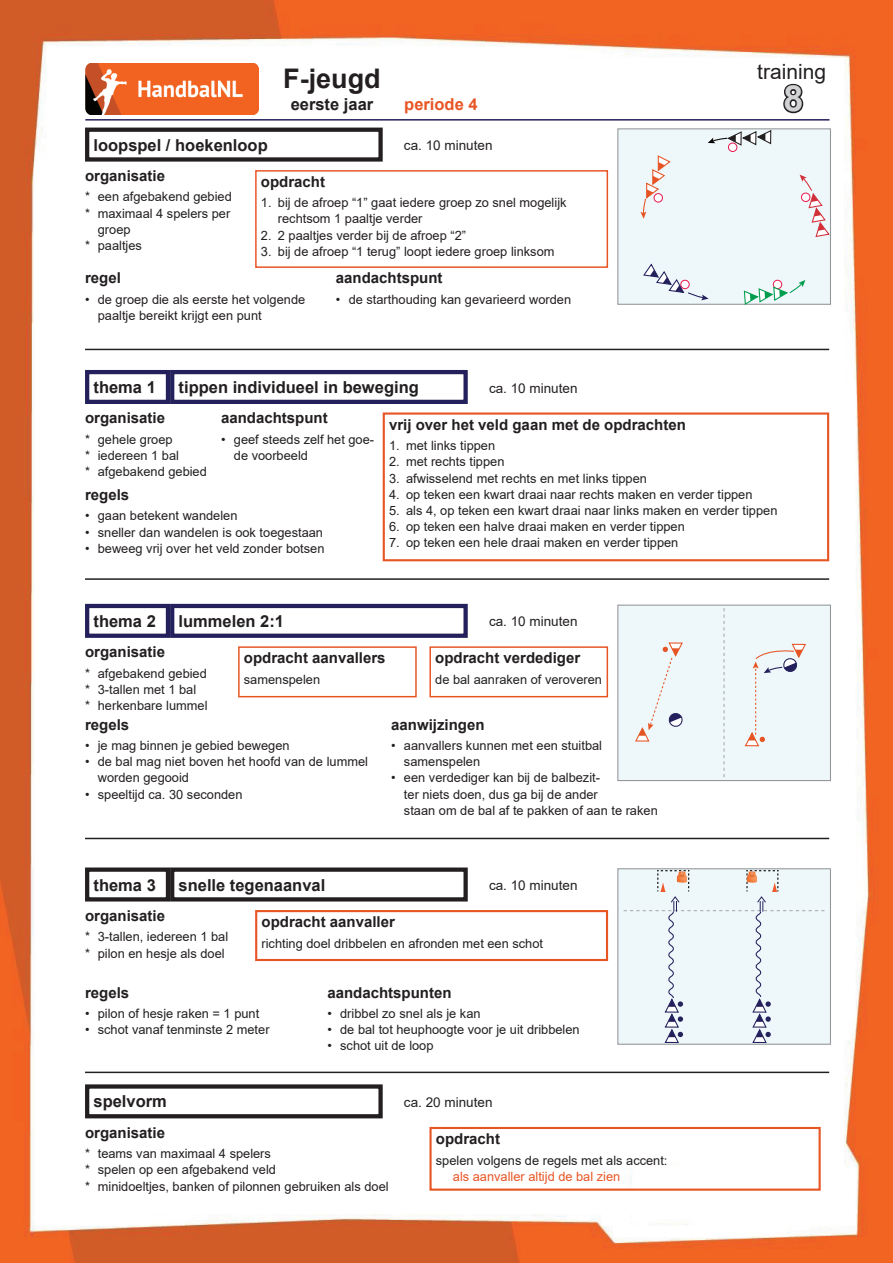
<style>
.page{position:relative;width:893px;height:1263px;background:#fff}
.page>*{position:absolute;margin:0;border:0;box-sizing:border-box;transform-origin:0 0}
.t1{font:700 36px "Arial";color:#d1d2d4}
.t2{font:700 27px "Arial";color:#231f20}
.t3{font:21px "Arial";color:#231f20}
.t4{font:700 16.5px "Arial";color:#231f20}
.t5{font:700 16.5px "Arial";color:#e85524}
.t6{font:700 15px "Arial";color:#231f20}
.t7{font:13.5px "Arial";color:#231f20}
.t8{font:12.9px/16.2px "Arial";color:#231f20}
.t9{font:12.9px "Arial";color:#e85524}
</style>
<div class="page">
<img style="left:0;top:0;width:893px;height:1263px">
<hr style="left:85px;top:119px;width:744px;height:2px;background:#24205c">
<svg style="left:782px;top:82px;width:23px;height:33px"></svg>
<img style="left:85px;top:64px;width:174px;height:50px">
<hr style="left:85px;top:838px;width:744px;height:1px;background:#231f20">
<hr style="left:85px;top:1071px;width:744px;height:2px;background:#231f20">
<hr style="left:85px;top:349px;width:744px;height:1px;background:#231f20">
<hr style="left:85px;top:578px;width:744px;height:2px;background:#231f20">
<div style="left:85px;top:1084px;width:298px;height:34px;border:4px solid #231f20"></div>
<div style="left:429px;top:1127px;width:392px;height:64px;border:2px solid #e85524"></div>
<div style="left:85px;top:128px;width:298px;height:34px;border:4px solid #231f20"></div>
<div style="left:255px;top:170px;width:353px;height:98px;border:1px solid #e85524"></div>
<div style="left:618px;top:129px;width:212px;height:175px;background:#eef8fb"></div>
<div style="left:617px;top:128px;width:214px;height:177px;border:1px solid #939598"></div>
<div style="left:728px;top:143px;width:9px;height:8px;background:#fff;border-radius:50%"></div>
<div style="left:728px;top:143px;width:9px;height:9px;border:1px solid #e9174e;border-radius:50%"></div>
<svg style="left:643px;top:263px;width:66px;height:37px"></svg>
<svg style="left:743px;top:280px;width:62px;height:26px"></svg>
<svg style="left:800px;top:175px;width:31px;height:63px"></svg>
<svg style="left:708px;top:129px;width:64px;height:18px"></svg>
<svg style="left:640px;top:155px;width:31px;height:64px"></svg>
<div style="left:170px;top:370px;width:298px;height:34px;border:4px solid #24205c"></div>
<div style="left:85px;top:370px;width:85px;height:34px;border:4px solid #24205c"></div>
<div style="left:383px;top:412px;width:446px;height:149px;border:2px solid #e85524"></div>
<div style="left:238px;top:646px;width:179px;height:51px;border:1px solid #e85524"></div>
<div style="left:429px;top:646px;width:179px;height:51px;border:1px solid #e85524"></div>
<div style="left:170px;top:604px;width:298px;height:34px;border:4px solid #24205c"></div>
<div style="left:85px;top:604px;width:85px;height:34px;border:4px solid #24205c"></div>
<div style="left:618px;top:605px;width:212px;height:175px;background:#eef8fb"></div>
<div style="left:617px;top:605px;width:214px;height:176px;border:1px solid #939598"></div>
<svg style="left:723px;top:608px;width:2px;height:172px"></svg>
<svg style="left:635px;top:642px;width:48px;height:100px"></svg>
<svg style="left:744px;top:643px;width:62px;height:104px"></svg>
<div style="left:170px;top:867px;width:298px;height:34px;border:4px solid #231f20"></div>
<div style="left:255px;top:910px;width:353px;height:51px;border:2px solid #e85524"></div>
<div style="left:85px;top:867px;width:85px;height:34px;border:4px solid #231f20"></div>
<div style="left:618px;top:869px;width:212px;height:175px;background:#eef8fb"></div>
<div style="left:617px;top:868px;width:214px;height:177px;border:1px solid #939598"></div>
<svg style="left:624px;top:870px;width:201px;height:173px"></svg>
<h2 class="t2" style="left:283px;top:59px;width:99px">F-jeugd</h2>
<p class="t4" style="left:291px;top:92px;width:84px">eerste jaar</p>
<p class="t5" style="left:404px;top:92px;width:75px">periode 4</p>
<p class="t4" style="left:94px;top:133px;width:176px">loopspel / hoekenloop</p>
<p class="t7" style="left:404px;top:136px;width:90px">ca. 10 minuten</p>
<p class="t6" style="left:85px;top:165px;width:82px">organisatie</p>
<p class="t8" style="left:85px;top:189px;width:148px">* een afgebakend gebied</p>
<p class="t8" style="left:85px;top:205px;width:147px">* maximaal 4 spelers per</p>
<p class="t8" style="left:98px;top:221px;width:34px">groep</p>
<p class="t8" style="left:85px;top:237px;width:58px">* paaltjes</p>
<p class="t6" style="left:261px;top:171px;width:66px">opdracht</p>
<p class="t8" style="left:278px;top:194px;width:290px;text-indent:-17px">1. bij de afroep “1” gaat iedere groep zo snel mogelijk rechtsom 1 paaltje verder</p>
<p class="t8" style="left:261px;top:227px;width:207px">2. 2 paaltjes verder bij de afroep “2”</p>
<p class="t8" style="left:261px;top:243px;width:295px">3. bij de afroep “1 terug” loopt iedere groep linksom</p>
<p class="t6" style="left:336px;top:267px;width:108px">aandachtspunt</p>
<p class="t8" style="left:336px;top:291px;width:237px">• de starthouding kan gevarieerd worden</p>
<p class="t6" style="left:85px;top:267px;width:37px">regel</p>
<p class="t8" style="left:98px;top:291px;width:209px;text-indent:-13px">• de groep die als eerste het volgende paaltje bereikt krijgt een punt</p>
<p class="t4" style="left:94px;top:376px;width:64px">thema 1</p>
<p class="t4" style="left:179px;top:376px;width:242px">tippen individueel in beweging</p>
<p class="t7" style="left:489px;top:378px;width:90px">ca. 10 minuten</p>
<h3 class="t3" style="left:757px;top:57px;width:70px">training</h3>
<h1 class="t1" style="left:783px;top:73px;width:22px">8</h1>
<p class="t6" style="left:85px;top:408px;width:82px">organisatie</p>
<p class="t8" style="left:85px;top:431px;width:123px">* gehele groep<br>* iedereen 1 bal<br>* afgebakend gebied</p>
<p class="t6" style="left:221px;top:408px;width:108px">aandachtspunt</p>
<p class="t8" style="left:234px;top:431px;width:142px;text-indent:-13px">• geef steeds zelf het goe&shy;de voorbeeld</p>
<p class="t6" style="left:85px;top:484px;width:46px">regels</p>
<p class="t8" style="left:85px;top:508px;width:154px">• gaan betekent wandelen</p>
<p class="t8" style="left:85px;top:524px;width:240px">• sneller dan wandelen is ook toegestaan</p>
<p class="t8" style="left:85px;top:540px;width:241px">• beweeg vrij over het veld zonder botsen</p>
<p class="t6" style="left:389px;top:414px;width:298px">vrij over het veld gaan met de opdrachten</p>
<p class="t8" style="left:389px;top:437px;width:108px">1. met links tippen</p>
<p class="t8" style="left:389px;top:454px;width:117px">2. met rechts tippen</p>
<p class="t8" style="left:389px;top:470px;width:259px">3. afwisselend met rechts en met links tippen</p>
<p class="t8" style="left:389px;top:486px;width:365px">4. op teken een kwart draai naar rechts maken en verder tippen</p>
<p class="t8" style="left:389px;top:502px;width:390px">5. als 4, op teken een kwart draai naar links maken en verder tippen</p>
<p class="t8" style="left:389px;top:518px;width:297px">6. op teken een halve draai maken en verder tippen</p>
<p class="t8" style="left:389px;top:535px;width:291px">7. op teken een hele draai maken en verder tippen</p>
<p class="t4" style="left:94px;top:609px;width:64px">thema 2</p>
<p class="t4" style="left:179px;top:609px;width:107px">lummelen 2:1</p>
<p class="t7" style="left:489px;top:612px;width:90px">ca. 10 minuten</p>
<p class="t6" style="left:85px;top:641px;width:82px">organisatie</p>
<p class="t8" style="left:85px;top:665px;width:124px">* afgebakend gebied * 3-tallen met 1 bal<br>* herkenbare lummel</p>
<p class="t6" style="left:244px;top:647px;width:143px">opdracht aanvallers</p>
<p class="t8" style="left:244px;top:671px;width:78px">samenspelen</p>
<p class="t6" style="left:435px;top:647px;width:147px">opdracht verdediger</p>
<p class="t8" style="left:435px;top:671px;width:168px">de bal aanraken of veroveren</p>
<p class="t6" style="left:85px;top:714px;width:46px">regels</p>
<p class="t8" style="left:85px;top:737px;width:206px">• je mag binnen je gebied bewegen</p>
<p class="t8" style="left:98px;top:753px;width:272px;text-indent:-13px">• de bal mag niet boven het hoofd van de lummel worden gegooid</p>
<p class="t8" style="left:85px;top:786px;width:159px">• speeltijd ca. 30 seconden</p>
<p class="t6" style="left:391px;top:714px;width:95px">aanwijzingen</p>
<p class="t8" style="left:404px;top:737px;width:200px;text-indent:-13px">• aanvallers kunnen met een stuitbal samenspelen</p>
<p class="t8" style="left:404px;top:770px;width:255px;text-indent:-13px">• een verdediger kan bij de balbezit-<br>ter niets doen, dus ga bij de ander<br>staan om de bal af te pakken of aan te raken</p>
<p class="t4" style="left:94px;top:873px;width:64px">thema 3</p>
<p class="t4" style="left:179px;top:873px;width:148px">snelle tegenaanval</p>
<p class="t7" style="left:489px;top:876px;width:90px">ca. 10 minuten</p>
<p class="t6" style="left:261px;top:911px;width:135px">opdracht aanvaller</p>
<p class="t8" style="left:261px;top:935px;width:283px">richting doel dribbelen en afronden met een schot</p>
<p class="t6" style="left:85px;top:905px;width:82px">organisatie</p>
<p class="t8" style="left:85px;top:929px;width:145px">* 3-tallen, iedereen 1 bal * pilon en hesje als doel</p>
<p class="t6" style="left:85px;top:982px;width:46px">regels</p>
<p class="t8" style="left:85px;top:1005px;width:176px">• pilon of hesje raken = 1 punt</p>
<p class="t8" style="left:85px;top:1021px;width:186px">• schot vanaf tenminste 2 meter</p>
<p class="t6" style="left:327px;top:982px;width:126px">aandachtspunten</p>
<p class="t8" style="left:327px;top:1005px;width:155px">• dribbel zo snel als je kan</p>
<p class="t8" style="left:327px;top:1021px;width:254px">• de bal tot heuphoogte voor je uit dribbelen</p>
<p class="t8" style="left:327px;top:1038px;width:108px">• schot uit de loop</p>
<p class="t4" style="left:94px;top:1090px;width:75px">spelvorm</p>
<p class="t6" style="left:85px;top:1122px;width:82px">organisatie</p>
<p class="t8" style="left:85px;top:1145px;width:305px">* teams van maximaal 4 spelers<br>* spelen op een afgebakend veld<br>* minidoeltjes, banken of pilonnen gebruiken als doel</p>
<p class="t7" style="left:404px;top:1093px;width:90px">ca. 20 minuten</p>
<p class="t6" style="left:436px;top:1128px;width:66px">opdracht</p>
<p class="t8" style="left:436px;top:1152px;width:233px">spelen volgens de regels met als accent:</p>
<p class="t9" style="left:453px;top:1167px;width:169px">als aanvaller altijd de bal zien</p>
</div>
